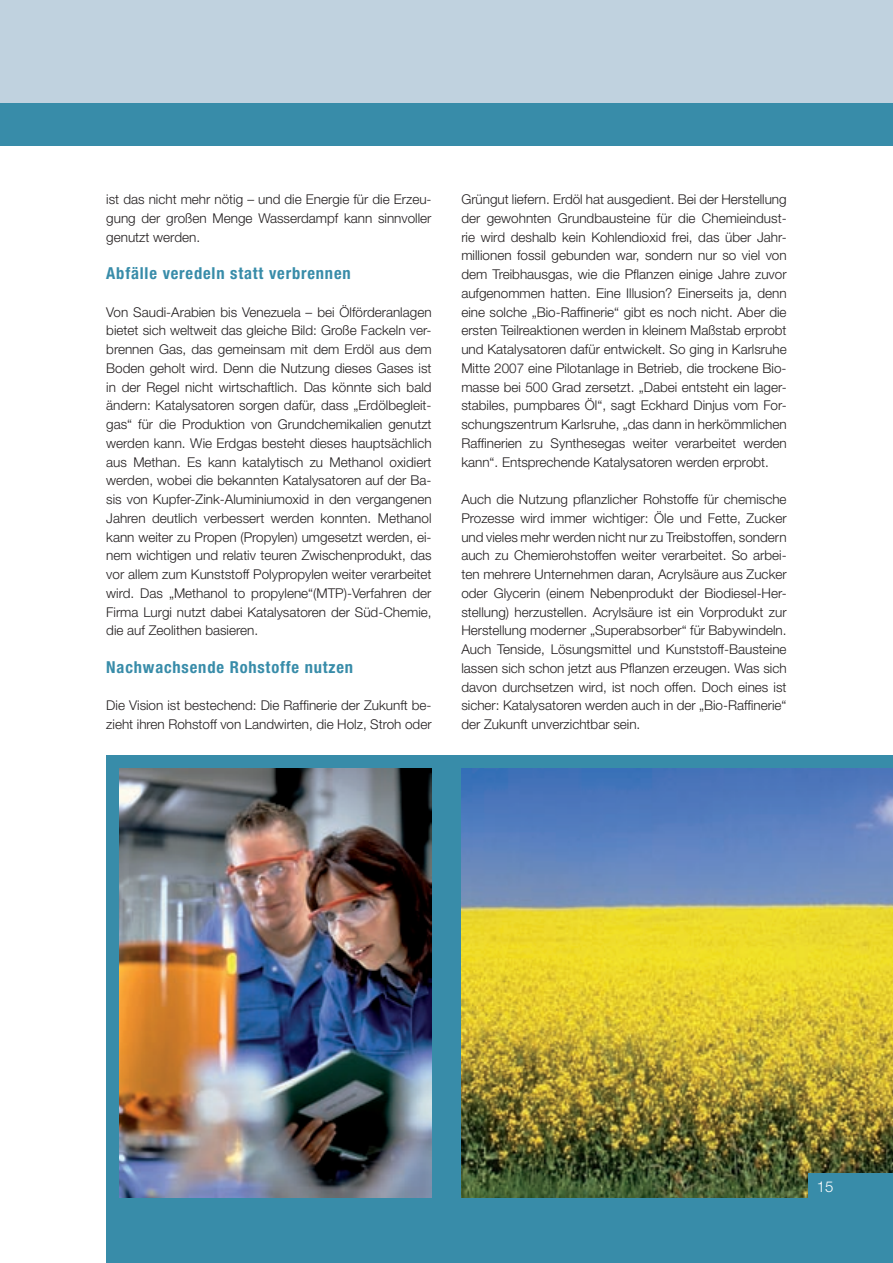
<style>
.page{position:relative;width:893px;height:1263px;background:#fff}
.page>*{position:absolute;margin:0;border:0;box-sizing:border-box;transform-origin:0 0}
.t1{font:700 condensed 16.5px "Helvetica Neue";letter-spacing:.05em;color:#388ca9}
.t2{font:300 15px "Helvetica Neue";color:#fff}
.t3{font:300 13.5px/18.8px "Helvetica Neue";color:#231f20;text-align:justify}
</style>
<div class="page">
<div style="left:106px;top:755px;width:787px;height:508px;background:#388ca9"></div>
<img style="left:119px;top:768px;width:313px;height:430px">
<img style="left:461px;top:768px;width:432px;height:430px">
<div style="left:0;top:0;width:893px;height:137px;background:#c0d2df"></div>
<div style="left:0;top:103px;width:893px;height:43px;background:#388ca9"></div>
<div style="left:808px;top:1174px;width:85px;height:24px;background:#388ca9"></div>
<p class="t3" style="left:106px;top:190px;width:327px">ist das nicht mehr nötig – und die Energie für die Erzeu&shy;gung der großen Menge Wasserdampf kann sinnvoller genutzt werden.</p>
<p class="t1" style="left:106px;top:263px;width:246px">Abfälle veredeln statt verbrennen</p>
<p class="t3" style="left:106px;top:302px;width:327px">Von Saudi-Arabien bis Venezuela – bei Ölförderanlagen bietet sich weltweit das gleiche Bild: Große Fackeln ver&shy;brennen Gas, das gemeinsam mit dem Erdöl aus dem Boden geholt wird. Denn die Nutzung dieses Gases ist in der Regel nicht wirtschaftlich. Das könnte sich bald ändern: Katalysatoren sorgen dafür, dass „Erdölbegleit&shy;gas“ für die Produktion von Grundchemikalien genutzt werden kann. Wie Erdgas besteht dieses hauptsächlich aus Methan. Es kann katalytisch zu Methanol oxidiert werden, wobei die bekannten Katalysatoren auf der Ba&shy;sis von Kupfer-Zink-Aluminiumoxid in den vergangenen Jahren deutlich verbessert werden konnten. Methanol kann weiter zu Propen (Propylen) umgesetzt werden, ei&shy;nem wichtigen und relativ teuren Zwischenprodukt, das vor allem zum Kunststoff Polypropylen weiter verarbeitet wird. Das „Methanol to propylene“(MTP)-Verfahren der Firma Lurgi nutzt dabei Katalysatoren der Süd-Chemie, die auf Zeolithen basieren.</p>
<p class="t1" style="left:106px;top:657px;width:248px">Nachwachsende Rohstoffe nutzen</p>
<p class="t3" style="left:106px;top:696px;width:327px">Die Vision ist bestechend: Die Raffinerie der Zukunft be&shy;zieht ihren Rohstoff von Landwirten, die Holz, Stroh oder</p>
<p class="t3" style="left:461px;top:190px;width:327px">Grüngut liefern. Erdöl hat ausgedient. Bei der Herstellung der gewohnten Grundbausteine für die Chemieindust&shy;rie wird deshalb kein Kohlendioxid frei, das über Jahr&shy;millionen fossil gebunden war, sondern nur so viel von dem Treibhausgas, wie die Pflanzen einige Jahre zuvor aufgenommen hatten. Eine Illusion? Einerseits ja, denn eine solche „Bio-Raffinerie“ gibt es noch nicht. Aber die ersten Teilreaktionen werden in kleinem Maßstab erprobt und Katalysatoren dafür entwickelt. So ging in Karlsruhe Mitte 2007 eine Pilotanlage in Betrieb, die trockene Bio&shy;masse bei 500 Grad zersetzt. „Dabei entsteht ein lager&shy;stabiles, pumpbares Öl“, sagt Eckhard Dinjus vom For&shy;schungszentrum Karlsruhe, „das dann in herkömmlichen Raffinerien zu Synthesegas weiter verarbeitet werden kann“. Entsprechende Katalysatoren werden erprobt.</p>
<p class="t3" style="left:461px;top:490px;width:327px">Auch die Nutzung pflanzlicher Rohstoffe für chemische Prozesse wird immer wichtiger: Öle und Fette, Zucker und vieles mehr werden nicht nur zu Treibstoffen, sondern auch zu Chemierohstoffen weiter verarbeitet. So arbei&shy;ten mehrere Unternehmen daran, Acrylsäure aus Zucker oder Glycerin (einem Nebenprodukt der Biodiesel-Her&shy;stellung) herzustellen. Acrylsäure ist ein Vorprodukt zur Herstellung moderner „Superabsorber“ für Babywindeln.<br>Auch Tenside, Lösungsmittel und Kunststoff-Bausteine lassen sich schon jetzt aus Pflanzen erzeugen. Was sich davon durchsetzen wird, ist noch offen. Doch eines ist sicher: Katalysatoren werden auch in der „Bio-Raffinerie“ der Zukunft unverzichtbar sein.</p>
<p class="t2" style="left:817px;top:1177px;width:18px">15</p>
</div>
